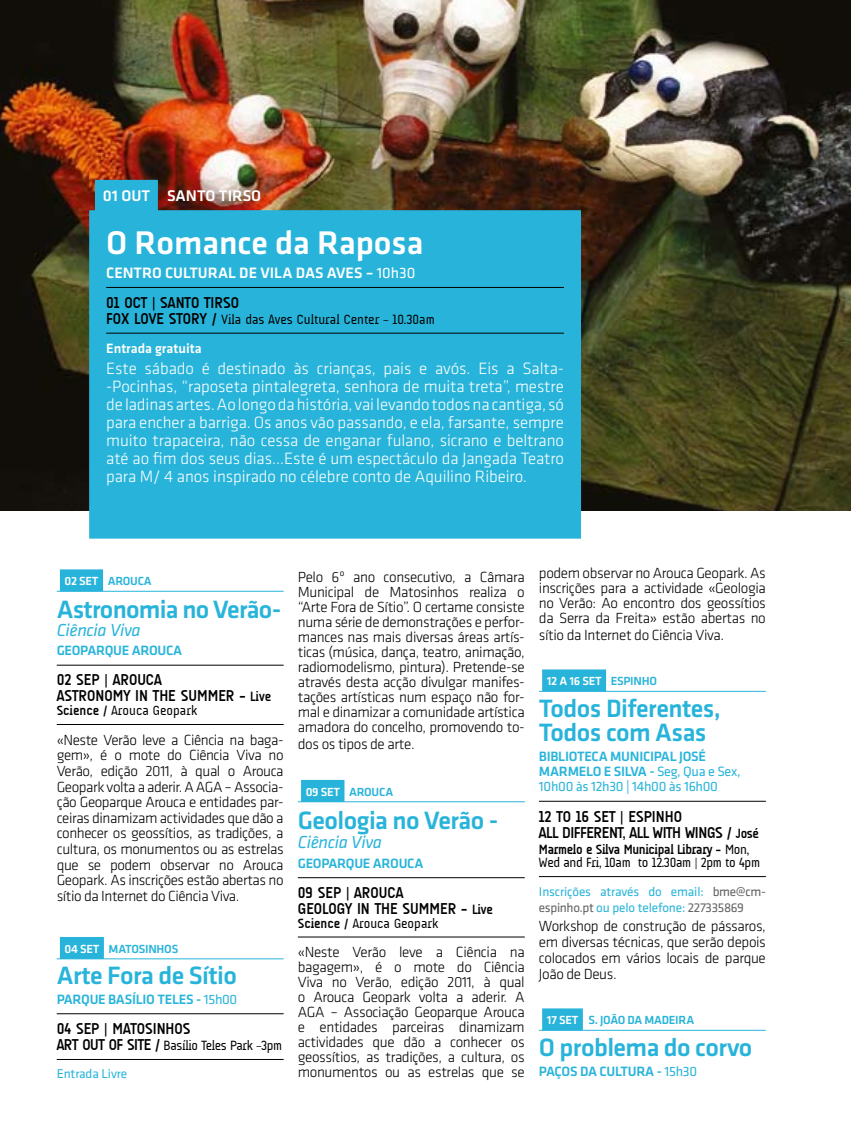
<style>
.page{position:relative;width:851px;height:1134px;background:#fff}
.page>*{position:absolute;margin:0;border:0;box-sizing:border-box;transform-origin:0 0}
.t1{font:500 34px "Klavika";color:#fff}
.t2{font:500 26px/24px "Klavika";letter-spacing:-.02em;color:#28b4da}
.t3{font:italic 18px "Klavika";letter-spacing:-.02em;color:#28b4da}
.t4{font:300 17px/18px "Klavika";letter-spacing:-.005em;color:#fff;text-align:justify}
.t5{font:700 16px/16px "A Udimat";color:#000}
.t6{font:700 16px/16px "A Udimat";letter-spacing:-.025em;color:#000}
.t7{font:500 16px "Klavika";color:#fff}
.t8{font:500 15.6px "Klavika";color:#fff}
.t9{font:300 15.2px/15.2px "Klavika";letter-spacing:-.025em;color:#000;text-align:justify}
.t10{font:500 14px/15px "Klavika";letter-spacing:-.02em;color:#28b4da}
.t11{font:500 14px "Klavika";color:#fff}
.t12{font:13.6px/13.6px "A Udimat";letter-spacing:-.025em;color:#000}
.t13{font:13.6px "A Udimat";color:#000}
.t14{font:13.2px/16.2px "Klavika";letter-spacing:-.01em;color:#28b4da}
.t15{font:500 12.2px "Klavika";letter-spacing:-.02em;color:#28b4da}
.t16{font:500 12.2px "Klavika";letter-spacing:-.02em;color:#fff}
.s1{font-weight:400}
.s2{font-weight:700;font-size:16px}
.s3{color:#fff}
.s4{font-size:13.6px}
.s5{font-weight:700}
.s6{color:#28b4da}
.s7{color:#636262}
</style>
<div class="page">
<img style="left:0;top:0;width:850px;height:510px">
<svg style="left:89px;top:180px;width:492px;height:359px;background:#2caacc"></svg>
<hr style="left:106px;top:287px;width:458px;height:1px;background:#000">
<hr style="left:106px;top:333px;width:458px;height:1px;background:#000">
<hr style="left:539px;top:691px;width:226px;height:1px;background:#28b4da">
<div style="left:542px;top:669px;width:64px;height:22px;background:#28b4da"></div>
<hr style="left:539px;top:801px;width:226px;height:1px;background:#000">
<hr style="left:539px;top:876px;width:226px;height:1px;background:#000">
<hr style="left:539px;top:1030px;width:226px;height:1px;background:#28b4da">
<div style="left:542px;top:1008px;width:40px;height:22px;background:#28b4da"></div>
<hr style="left:57px;top:591px;width:226px;height:1px;background:#28b4da">
<div style="left:60px;top:569px;width:43px;height:22px;background:#28b4da"></div>
<hr style="left:57px;top:665px;width:226px;height:1px;background:#000">
<hr style="left:57px;top:724px;width:226px;height:1px;background:#000">
<hr style="left:57px;top:958px;width:226px;height:1px;background:#28b4da">
<div style="left:60px;top:937px;width:44px;height:22px;background:#28b4da"></div>
<hr style="left:57px;top:1013px;width:226px;height:1px;background:#000">
<hr style="left:57px;top:1059px;width:226px;height:1px;background:#000">
<hr style="left:298px;top:801px;width:226px;height:1px;background:#28b4da">
<div style="left:301px;top:780px;width:43px;height:22px;background:#28b4da"></div>
<hr style="left:298px;top:877px;width:226px;height:1px;background:#000">
<hr style="left:298px;top:937px;width:226px;height:1px;background:#000">
<p class="t7" style="left:103px;top:187px;width:160px">01 OUT SANTO TIRSO</p>
<h1 class="t1" style="left:106px;top:224px;width:319px">O Romance da Raposa</h1>
<p class="t8" style="left:106px;top:264px;width:311px">CENTRO CULTURAL DE VILA DAS AVES – <span class="s1">10h30</span></p>
<p class="t5" style="left:106px;top:294px;width:134px">01 OCT | SANTO TIRSO</p>
<p class="t13" style="left:106px;top:311px;width:330px"><span class="s2">FOX LOVE STORY /</span> Vila das Aves Cultural Center – 10.30am</p>
<p class="t11" style="left:106px;top:341px;width:97px">Entrada gratuita</p>
<p class="t4" style="left:106px;top:359px;width:459px">Este sábado é destinado às crianças, pais e avós. Eis a Salta--Pocinhas, “raposeta pintalegreta, senhora de muita treta”, mestre de ladinas artes. Ao longo da história, vai levando todos na cantiga, só para encher a barriga. Os anos vão passando, e ela, farsante, sempre muito trapaceira, não cessa de enganar fulano, sicrano e beltrano até ao fim dos seus dias…Este é um espectáculo da Jangada Teatro para M/ 4 anos inspirado no célebre conto de Aquilino Ribeiro.</p>
<p class="t15" style="left:65px;top:575px;width:89px"><span class="s3">02 SET</span> AROUCA</p>
<h2 class="t2" style="left:57px;top:597px;width:226px">Astronomia no Verão-</h2>
<p class="t3" style="left:57px;top:620px;width:86px">Ciência Viva</p>
<p class="t10" style="left:57px;top:643px;width:127px">GEOPARQUE AROUCA</p>
<p class="t5" style="left:57px;top:672px;width:216px">02 SEP | AROUCA<br>ASTRONOMY IN THE SUMMER - <span class="s4">Live</span></p>
<p class="t13" style="left:57px;top:703px;width:142px"><span class="s5">Science /</span> Arouca Geopark</p>
<p class="t9" style="left:57px;top:732px;width:228px">«Neste Verão leve a Ciência na baga&shy;gem», é o mote do Ciência Viva no Verão, edição 2011, à qual o Arouca Geopark volta a aderir. A AGA – Associa&shy;ção Geoparque Arouca e entidades par&shy;ceiras dinamizam actividades que dão a conhecer os geossítios, as tradições, a cultura, os monumentos ou as estrelas que se podem observar no Arouca Geopark. As inscrições estão abertas no sítio da Internet do Ciência Viva.</p>
<p class="t15" style="left:65px;top:942px;width:115px"><span class="s3">04 SET</span> MATOSINHOS</p>
<h2 class="t2" style="left:57px;top:964px;width:182px">Arte Fora de Sítio</h2>
<p class="t10" style="left:57px;top:992px;width:182px">PARQUE BASÍLIO TELES - <span class="s1">15h00</span></p>
<p class="t5" style="left:57px;top:1020px;width:135px">04 SEP | MATOSINHOS</p>
<p class="t12" style="left:57px;top:1038px;width:227px"><span class="s2">ART OUT OF SITE /</span> Basílio Teles Park –3pm</p>
<p class="t14" style="left:57px;top:1066px;width:72px">Entrada Livre</p>
<p class="t9" style="left:298px;top:570px;width:228px">Pelo 6º ano consecutivo, a Câmara Municipal de Matosinhos realiza o “Arte Fora de Sítio”. O certame consiste numa série de demonstrações e perfor&shy;mances nas mais diversas áreas artís&shy;ticas (música, dança, teatro, animação, radiomodelismo, pintura). Pretende-se através desta acção divulgar manifes&shy;tações artísticas num espaço não for&shy;mal e dinamizar a comunidade artística amadora do concelho, promovendo to&shy;dos os tipos de arte.</p>
<p class="t15" style="left:305px;top:785px;width:89px"><span class="s3">09 SET</span> AROUCA</p>
<h2 class="t2" style="left:298px;top:809px;width:202px">Geologia no Verão -</h2>
<p class="t3" style="left:298px;top:832px;width:86px">Ciência Viva</p>
<p class="t10" style="left:298px;top:856px;width:127px">GEOPARQUE AROUCA</p>
<p class="t5" style="left:298px;top:884px;width:197px">09 SEP | AROUCA<br>GEOLOGY IN THE SUMMER - <span class="s4">Live</span></p>
<p class="t13" style="left:298px;top:915px;width:142px"><span class="s5">Science /</span> Arouca Geopark</p>
<p class="t9" style="left:298px;top:944px;width:228px">«Neste Verão leve a Ciência na bagagem», é o mote do Ciência Viva no Verão, edição 2011, à qual o Arouca Geopark volta a aderir. A AGA – Associação Geoparque Arouca e entidades parceiras dinamizam actividades que dão a conhecer os geossítios, as tradições, a cultura, os monumentos ou as estrelas que se</p>
<p class="t9" style="left:539px;top:566px;width:228px">podem observar no Arouca Geopark. As inscrições para a actividade «Geologia no Verão: Ao encontro dos geossítios da Serra da Freita» estão abertas no sítio da Internet do Ciência Viva.</p>
<p class="t16" style="left:546px;top:675px;width:112px">12 A 16 SET <span class="s6">ESPINHO</span></p>
<h2 class="t2" style="left:539px;top:696px;width:183px">Todos Diferentes,<br>Todos com Asas</h2>
<p class="t10" style="left:539px;top:749px;width:203px">BIBLIOTECA MUNICIPAL JOSÉ<br>MARMELO E SILVA - <span class="s1">Seg, Qua e Sex,<br>10h00 às 12h30 | 14h00 às 16h00</span></p>
<p class="t6" style="left:539px;top:808px;width:221px">12 TO 16 SET | ESPINHO<br>ALL DIFFERENT, ALL WITH WINGS / <span class="s4">José</span></p>
<p class="t12" style="left:539px;top:842px;width:223px"><span class="s5">Marmelo e Silva Municipal Library -</span> Mon,<br>Wed and Fri, 10am to 12.30am | 2pm to 4pm</p>
<p class="t14" style="left:539px;top:883px;width:228px">Inscrições através do email: <span class="s7">bme@cm&shy;espinho.pt</span> ou pelo telefone: <span class="s7">227335869</span></p>
<p class="t9" style="left:539px;top:918px;width:228px;line-height:16px">Workshop de construção de pássaros, em diversas técnicas, que serão depois colocados em vários locais de parque João de Deus.</p>
<p class="t15" style="left:546px;top:1014px;width:149px"><span class="s3">17 SET</span> S. JOÃO DA MADEIRA</p>
<h2 class="t2" style="left:539px;top:1035px;width:215px">O problema do corvo</h2>
<p class="t10" style="left:539px;top:1064px;width:160px">PAÇOS DA CULTURA - <span class="s1">15h30</span></p>
</div>
